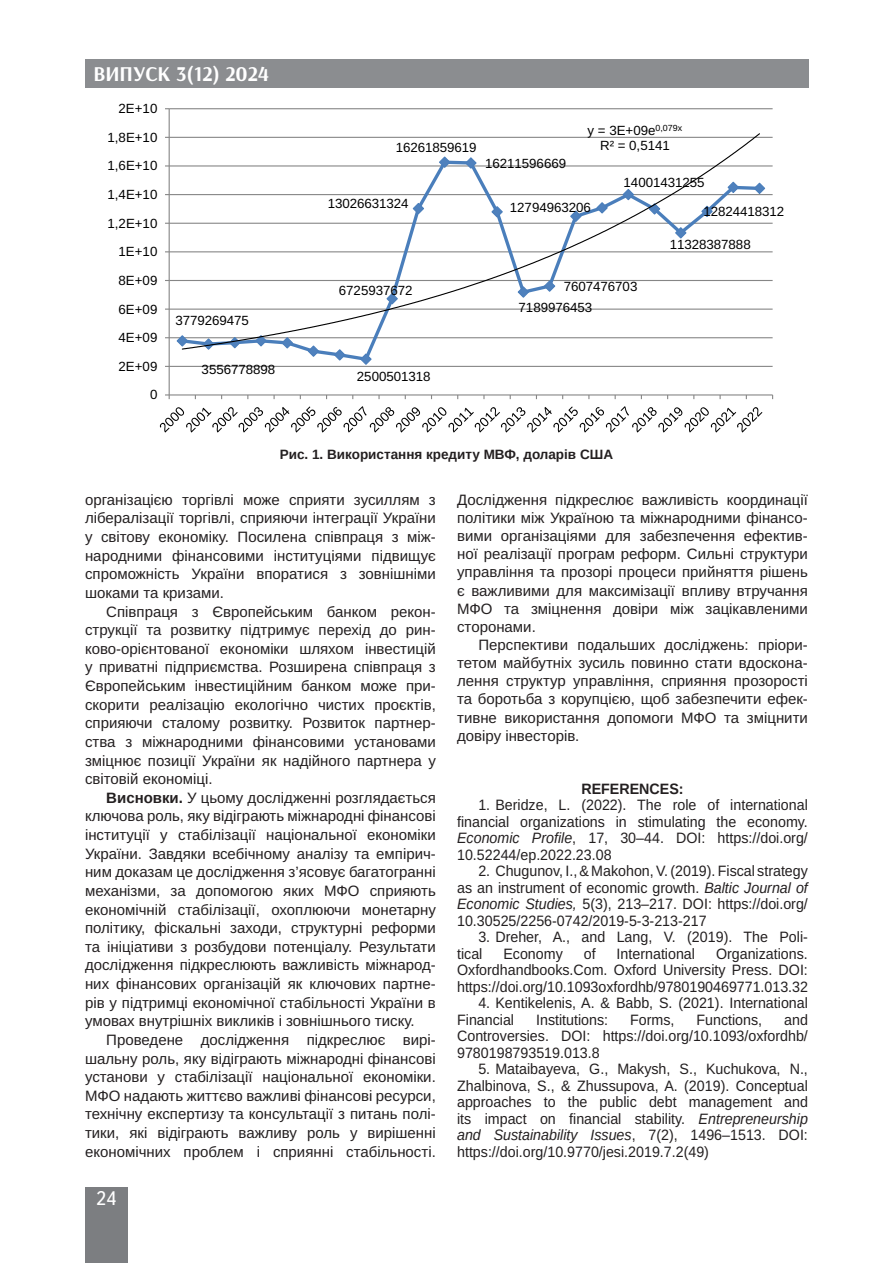
<style>
.page{position:relative;width:893px;height:1263px;background:#fff}
.page>*{position:absolute;margin:0;border:0;box-sizing:border-box;transform-origin:0 0}
.t1{font:700 21px "Arsenal";color:#fff}
.t2{font:19.5px "Ukrainian Text";color:#fff}
.Текст_основной_G{font:15px/18.6px "Arimo";color:#231f20;text-align:justify}
.Текст_основной_G-2{font:15px/16.5px "Arimo";color:#231f20;text-align:justify;scale:.95 1}
.Литература_шапка{font:700 15px "Arimo";color:#231f20;scale:.95 1}
.Рисунок{font:700 13.5px "Arimo";color:#231f20}
.t3{font:13.35px/15.3px "Arimo Roman";letter-spacing:-.005em;color:#000;text-align:center}
.s1{font-weight:700}
.s2{font-style:italic}
</style>
<div class="page">
<div style="left:85px;top:1186px;width:43px;height:76px;background:#7c7e81"></div>
<div style="left:85px;top:60px;width:723px;height:28px;background:#8b8d90"></div>
<hr style="left:169px;top:366px;width:604px;height:1px;background:#868686">
<hr style="left:169px;top:337px;width:604px;height:1px;background:#868686">
<hr style="left:169px;top:309px;width:604px;height:1px;background:#868686">
<hr style="left:169px;top:280px;width:604px;height:1px;background:#868686">
<hr style="left:169px;top:251px;width:604px;height:1px;background:#868686">
<hr style="left:169px;top:223px;width:604px;height:1px;background:#868686">
<hr style="left:169px;top:194px;width:604px;height:1px;background:#868686">
<hr style="left:169px;top:165px;width:604px;height:2px;background:#868686">
<hr style="left:169px;top:137px;width:604px;height:1px;background:#868686">
<hr style="left:169px;top:108px;width:604px;height:1px;background:#868686">
<hr style="left:169px;top:109px;width:1px;height:286px;background:#868686">
<hr style="left:169px;top:394px;width:604px;height:1px;background:#868686">
<svg style="left:165px;top:394px;width:5px;height:5px"></svg>
<svg style="left:176px;top:336px;width:5px;height:10px"></svg>
<svg style="left:307px;top:350px;width:13px;height:7px"></svg>
<svg style="left:333px;top:350px;width:13px;height:11px"></svg>
<svg style="left:359px;top:352px;width:14px;height:14px"></svg>
<svg style="left:761px;top:184px;width:5px;height:9px"></svg>
<svg style="left:181px;top:133px;width:580px;height:217px"></svg>
<svg style="left:160px;top:406px;width:602px;height:27px"></svg>
<h1 class="t1" style="left:93px;top:59px;width:177px">ВИПУСК 3(12) 2024</h1>
<p class="t3" style="left:119px;top:101px;width:40px">2E+10</p>
<p class="t3" style="left:107px;top:130px;width:51px">1,8E+10</p>
<p class="t3" style="left:107px;top:158px;width:51px">1,6E+10</p>
<p class="t3" style="left:107px;top:187px;width:51px">1,4E+10</p>
<p class="t3" style="left:107px;top:216px;width:51px">1,2E+10</p>
<p class="t3" style="left:119px;top:244px;width:40px">1E+10</p>
<p class="t3" style="left:119px;top:273px;width:40px">8E+09</p>
<p class="t3" style="left:119px;top:301px;width:40px">6E+09</p>
<p class="t3" style="left:119px;top:330px;width:40px">4E+09</p>
<p class="t3" style="left:119px;top:359px;width:40px">2E+09</p>
<p class="t3" style="left:150px;top:387px;width:9px">0</p>
<p class="t3" style="left:175px;top:313px;width:75px">3779269475</p>
<p class="t3" style="left:202px;top:362px;width:75px">3556778898</p>
<p class="t3" style="left:396px;top:140px;width:82px">16261859619</p>
<p class="t3" style="left:328px;top:195px;width:82px">13026631324</p>
<p class="t3" style="left:588px;top:123px;width:96px">y = 3E+09e<sup>0,079x<br></sup>R² = 0,5141</p>
<p class="t3" style="left:485px;top:156px;width:82px">16211596669</p>
<p class="t3" style="left:510px;top:200px;width:82px">12794963206</p>
<p class="t3" style="left:624px;top:175px;width:82px">14001431255</p>
<p class="t3" style="left:703px;top:204px;width:82px">12824418312</p>
<p class="t3" style="left:670px;top:237px;width:82px">11328387888</p>
<p class="t3" style="left:339px;top:283px;width:75px">6725937672</p>
<p class="t3" style="left:564px;top:279px;width:75px">7607476703</p>
<p class="t3" style="left:519px;top:300px;width:75px">7189976453</p>
<p class="t3" style="left:357px;top:369px;width:75px">2500501318</p>
<p class="Рисунок" style="left:280px;top:445px;width:335px">Рис. 1. Використання кредиту МВФ, доларів США</p>
<p class="Текст_основной_G" style="left:85px;top:490px;width:352px">організацією торгівлі може сприяти зусиллям з лібералізації торгівлі, сприяючи інтеграції України у світову економіку. Посилена співпраця з між&shy;народними фінансовими інституціями підвищує спроможність України впоратися з зовнішніми шоками та кризами.</p>
<p class="Текст_основной_G" style="left:85px;top:602px;width:352px;text-indent:21px">Співпраця з Європейським банком рекон&shy;струкції та розвитку підтримує перехід до рин&shy;ково-орієнтованої економіки шляхом інвестицій у приватні підприємства. Розширена співпраця з Європейським інвестиційним банком може при&shy;скорити реалізацію екологічно чистих проєктів, сприяючи сталому розвитку. Розвиток партнер&shy;ства з міжнародними фінансовими установами зміцнює позиції України як надійного партнера у світовій економіці.</p>
<p class="Текст_основной_G" style="left:85px;top:788px;width:352px;text-indent:21px"><span class="s1">Висновки.</span> У цьому дослідженні розглядається ключова роль, яку відіграють міжнародні фінансові інституції у стабілізації національної економіки України. Завдяки всебічному аналізу та емпірич&shy;ним доказам це дослідження з’ясовує багатогранні механізми, за допомогою яких МФО сприяють економічній стабілізації, охоплюючи монетарну політику, фіскальні заходи, структурні реформи та ініціативи з розбудови потенціалу. Результати дослідження підкреслюють важливість міжнарод&shy;них фінансових організацій як ключових партне&shy;рів у підтримці економічної стабільності України в умовах внутрішніх викликів і зовнішнього тиску.</p>
<p class="Текст_основной_G" style="left:85px;top:1031px;width:352px;text-indent:21px">Проведене дослідження підкреслює вирі&shy;шальну роль, яку відіграють міжнародні фінансові установи у стабілізації національної економіки.<br>МФО надають життєво важливі фінансові ресурси, технічну експертизу та консультації з питань полі&shy;тики, які відіграють важливу роль у вирішенні економічних проблем і сприянні стабільності.</p>
<h2 class="t2" style="left:96px;top:1188px;width:22px">24</h2>
<p class="Текст_основной_G" style="left:457px;top:491px;width:352px;line-height:18.1px">Дослідження підкреслює важливість координації політики між Україною та міжнародними фінансо&shy;вими організаціями для забезпечення ефектив&shy;ної реалізації програм реформ. Сильні структури управління та прозорі процеси прийняття рішень є важливими для максимізації впливу втручання МФО та зміцнення довіри між зацікавленими сторонами.</p>
<p class="Текст_основной_G" style="left:457px;top:636px;width:352px;line-height:18.1px;text-indent:21px">Перспективи подальших досліджень: пріори&shy;тетом майбутніх зусиль повинно стати вдоскона&shy;лення структур управління, сприяння прозорості та боротьба з корупцією, щоб забезпечити ефек&shy;тивне використання допомоги МФО та зміцнити довіру інвесторів.</p>
<p class="Литература_шапка" style="left:581px;top:778px;width:109px">REFERENCES:</p>
<p class="Текст_основной_G-2" style="left:457px;top:797px;width:371px;text-indent:21px">1. Beridze, L. (2022). The role of international financial organizations in stimulating the economy.<br><span class="s2">Economic Profile</span>, 17, 30–44. DOI: https://doi.org/ 10.52244/ep.2022.23.08</p>
<p class="Текст_основной_G-2" style="left:457px;top:863px;width:371px;text-indent:21px">2. Chugunov, I., &amp; Makohon, V. (2019). Fiscal strategy as an instrument of economic growth. <span class="s2">Baltic Journal of Economic Studies,</span> 5(3), 213–217. DOI: https://doi.org/ 10.30525/2256-0742/2019-5-3-213-217</p>
<p class="Текст_основной_G-2" style="left:457px;top:929px;width:371px;text-indent:21px">3. Dreher, A., and Lang, V. (2019). The Poli&shy;tical</p>
<p class="Текст_основной_G-2" style="left:457px;top:945px;width:371px;text-indent:259px">Organizations.<br>Oxfordhandbooks.Com. Oxford University Press. DOI: https://doi.org/10.1093oxfordhb/9780190469771.013.32</p>
<p class="Текст_основной_G-2" style="left:457px;top:995px;width:371px;text-indent:21px">4. Kentikelenis, A. &amp; Babb, S. (2021). International<br>Financial</p>
<p class="Текст_основной_G-2" style="left:503px;top:945px;width:64px">Economy</p>
<p class="Текст_основной_G-2" style="left:584px;top:945px;width:14px">of</p>
<p class="Текст_основной_G-2" style="left:617px;top:945px;width:84px">International</p>
<p class="Текст_основной_G-2" style="left:457px;top:1011px;width:371px;text-indent:327px">and Controversies. DOI: https://doi.org/10.1093/oxfordhb/ 9780198793519.013.8</p>
<p class="Текст_основной_G-2" style="left:457px;top:1061px;width:371px;text-indent:21px">5. Mataibayeva, G., Makysh, S., Kuchukova, N., Zhalbinova, S., &amp; Zhussupova, A. (2019). Conceptual approaches to the public debt management and its impact on financial stability. <span class="s2">Entrepreneurship and Sustainability Issues</span>, 7(2), 1496–1513. DOI: https://doi.org/10.9770/jesi.2019.7.2(49)</p>
<p class="Текст_основной_G-2" style="left:536px;top:1011px;width:77px">Institutions:</p>
<p class="Текст_основной_G-2" style="left:630px;top:1011px;width:48px">Forms,</p>
<p class="Текст_основной_G-2" style="left:696px;top:1011px;width:71px">Functions,</p>
</div>
